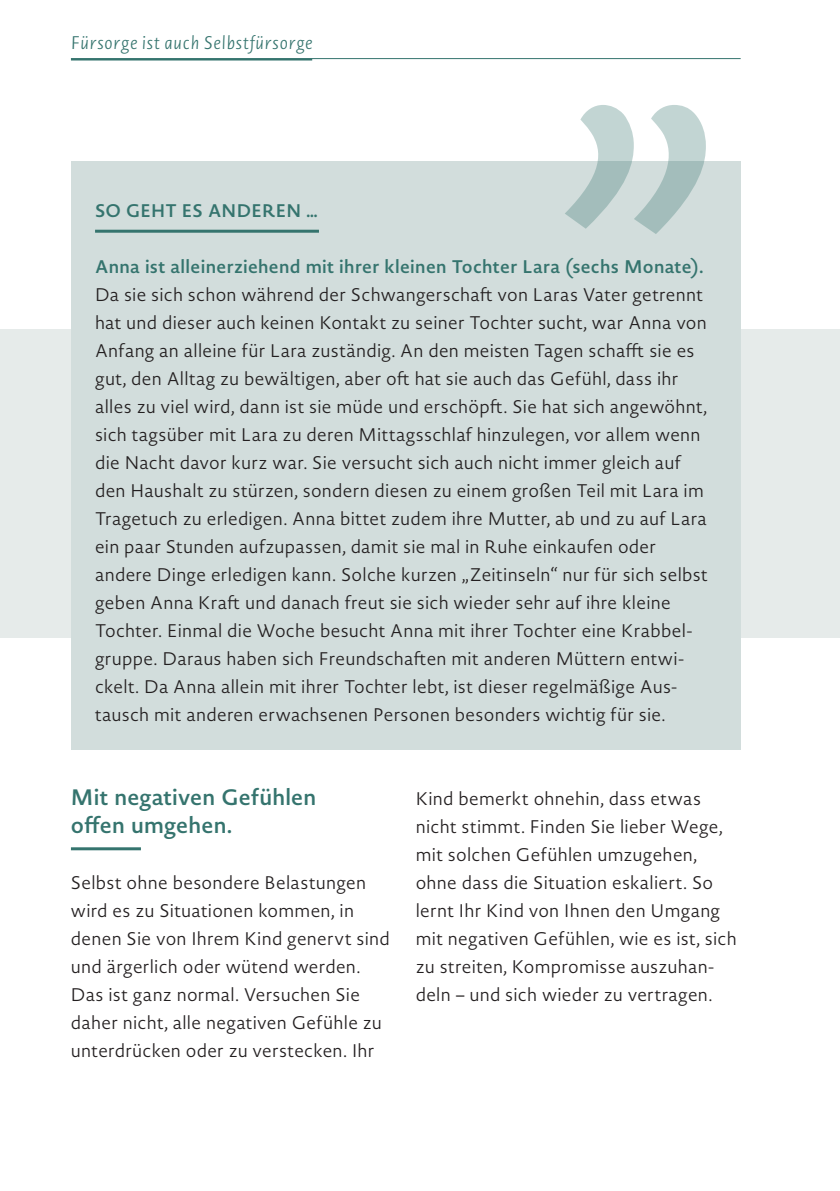
<style>
.page{position:relative;width:840px;height:1191px;background:#fff}
.page>*{position:absolute;margin:0;border:0;box-sizing:border-box;transform-origin:0 0}
.t1{font:600 22px/28px "Novel Sans Pro";letter-spacing:.01em;color:#35746e}
.t2{font:300 18px/28px "Novel Sans Pro";letter-spacing:.015em;color:#231f20}
.t3{font:600 18px "Novel Sans Pro";letter-spacing:.015em;color:#35746e}
.t4{font:italic 300 18px "Novel Sans Pro";letter-spacing:.04em;color:#35746e}
</style>
<div class="page">
<hr style="left:71px;top:58px;width:669px;height:1px;background:#35746e">
<hr style="left:71px;top:58px;width:241px;height:2px;background:#35746e">
<hr style="left:71px;top:847px;width:70px;height:3px;background:#35746e">
<div style="left:0;top:329px;width:839px;height:308px;background:#e6ebea"></div>
<div style="left:71px;top:161px;width:669px;height:588px;background:#d2dddc"></div>
<svg style="left:565px;top:105px;width:140px;height:129px"></svg>
<hr style="left:95px;top:230px;width:224px;height:3px;background:#35746e">
<p class="t4" style="left:71px;top:30px;width:243px">Fürsorge ist auch Selbstfürsorge</p>
<p class="t3" style="left:95px;top:197px;width:224px">SO GEHT ES ANDEREN …</p>
<p class="t3" style="left:95px;top:253px;width:609px">Anna ist alleinerziehend mit ihrer kleinen Tochter Lara (sechs Monate).</p>
<p class="t2" style="left:95px;top:280px;width:614px">Da sie sich schon während der Schwangerschaft von Laras Vater getrennt hat und dieser auch keinen Kontakt zu seiner Tochter sucht, war Anna von Anfang an alleine für Lara zuständig. An den meisten Tagen schafft sie es gut, den Alltag zu bewältigen, aber oft hat sie auch das Gefühl, dass ihr alles zu viel wird, dann ist sie müde und erschöpft. Sie hat sich angewöhnt, sich tagsüber mit Lara zu deren Mittagsschlaf hinzulegen, vor allem wenn die Nacht davor kurz war. Sie versucht sich auch nicht immer gleich auf den Haushalt zu stürzen, sondern diesen zu einem großen Teil mit Lara im Tragetuch zu erledigen. Anna bittet zudem ihre Mutter, ab und zu auf Lara ein paar Stunden aufzupassen, damit sie mal in Ruhe einkaufen oder andere Dinge erledigen kann. Solche kurzen „Zeitinseln“ nur für sich selbst geben Anna Kraft und danach freut sie sich wieder sehr auf ihre kleine Tochter. Einmal die Woche besucht Anna mit ihrer Tochter eine Krabbel&shy;gruppe. Daraus haben sich Freundschaften mit anderen Müttern entwi&shy;ckelt. Da Anna allein mit ihrer Tochter lebt, ist dieser regelmäßige Aus&shy;tausch mit anderen erwachsenen Personen besonders wichtig für sie.</p>
<p class="t1" style="left:71px;top:783px;width:247px">Mit negativen Gefühlen offen umgehen.</p>
<p class="t2" style="left:71px;top:868px;width:320px">Selbst ohne besondere Belastungen wird es zu Situationen kommen, in denen Sie von Ihrem Kind genervt sind und ärgerlich oder wütend werden.<br>Das ist ganz normal. Versuchen Sie daher nicht, alle negativen Gefühle zu unterdrücken oder zu verstecken. Ihr</p>
<p class="t2" style="left:415px;top:784px;width:322px">Kind bemerkt ohnehin, dass etwas nicht stimmt. Finden Sie lieber Wege, mit solchen Gefühlen umzugehen, ohne dass die Situation eskaliert. So lernt Ihr Kind von Ihnen den Umgang mit negativen Gefühlen, wie es ist, sich</p>
<p class="t2" style="left:415px;top:980px;width:298px">deln – und sich wieder zu vertragen.</p>
<p class="t2" style="left:415px;top:952px;width:300px">zu streiten, Kompromisse auszuhan-</p>
</div>
